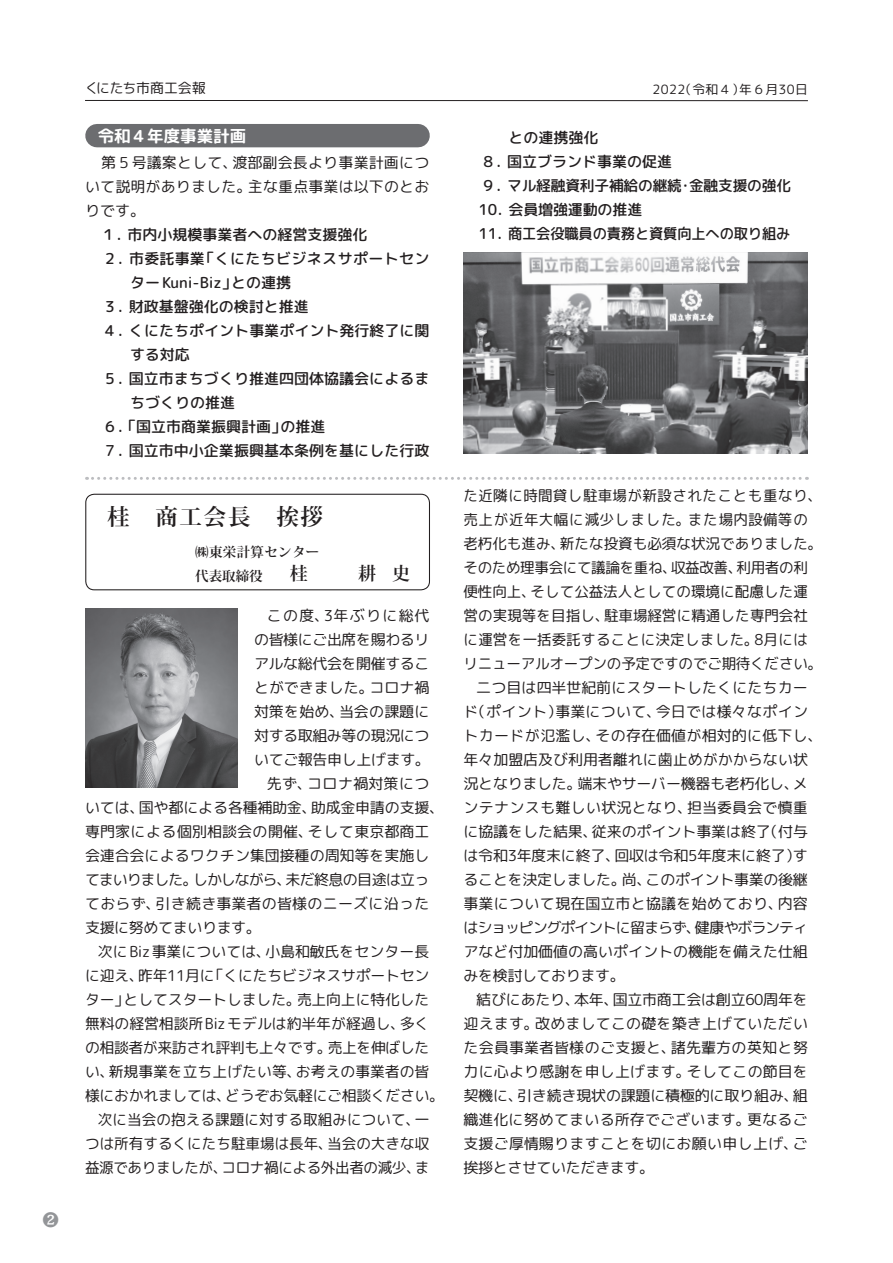
<style>
.page{position:relative;width:893px;height:1263px;background:#fff}
.page>*{position:absolute;margin:0;border:0;box-sizing:border-box;transform-origin:0 0}
.t1{font:700 22.5px "Koz Min Pro";letter-spacing:.075em;color:#231f20}
.t2{font:16.5px "rounded mgenplus 1 c bold";color:#fff}
.t3{font:16.5px "Koz Min Pro";color:#939598}
.t4{font:15px/24px "rounded mgenplus 1 c regular";color:#231f20;text-align:justify}
.t5{font:15px/24px "rounded mgenplus 1 c medium";color:#231f20}
.t6{font:15px "rounded mgenplus 1 c regular";letter-spacing:-.025em;color:#231f20}
.t7{font:15px "rounded mgenplus 1 c regular";letter-spacing:.025em;color:#231f20}
.t8{font:15px "rounded mgenplus 1 c regular";letter-spacing:-.02em;color:#231f20}
.t9{font:15px "rounded mgenplus 1 c regular";letter-spacing:.02em;color:#231f20}
.t10{font:15px "rounded mgenplus 1 c regular";letter-spacing:-.075em;color:#231f20}
.t11{font:15px "rounded mgenplus 1 c regular";letter-spacing:-.03em;color:#231f20}
.t12{font:15px "rounded mgenplus 1 c regular";letter-spacing:.04em;color:#231f20}
.t13{font:15px "rounded mgenplus 1 c regular";letter-spacing:.065em;color:#231f20}
.t14{font:15px "rounded mgenplus 1 c medium";letter-spacing:.025em;color:#231f20}
.t15{font:15px "rounded mgenplus 1 c regular";letter-spacing:.09em;color:#231f20}
.t16{font:15px "rounded mgenplus 1 c regular";letter-spacing:.03em;color:#231f20}
.t17{font:13.95px "rounded mgenplus 1 c regular";letter-spacing:-.01em;color:#231f20}
.t18{font:700 13.5px/24px "Koz Min Pro";letter-spacing:.025em;color:#231f20}
.t19{font:12.75px "rounded mgenplus 1 c regular";letter-spacing:.03em;color:#231f20}
.s1{font-size:18px}
</style>
<div class="page">
<div style="left:97px;top:124px;width:321px;height:23px;background:#6c6d70"></div>
<img style="left:463px;top:252px;width:345px;height:202px">
<svg style="left:87px;top:477px;width:720px;height:3px"></svg>
<img style="left:85px;top:608px;width:152px;height:179px">
<div style="left:85px;top:494px;width:345px;height:96px;border:1px solid #231f20;border-radius:9px"></div>
<hr style="left:85px;top:100px;width:723px;height:1px;background:#231f20">
<p class="t3" style="left:43px;top:1209px;width:18px">❷</p>
<p class="t17" style="left:85px;top:78px;width:122px">くにたち市商工会報</p>
<p class="t19" style="left:653px;top:80px;width:157px">2022（令和４）年６月30日</p>
<p class="t2" style="left:98px;top:124px;width:150px">令和４年度事業計画</p>
<p class="t4" style="left:85px;top:151px;width:346px;text-indent:16px">第５号議案として、渡部副会長より事業計画について説明がありました。主な重点事業は以下のとおりです。</p>
<p class="t5" style="left:101px;top:223px;width:268px">１．市内小規模事業者への経営支援強化</p>
<p class="t14" style="left:102px;top:248px;width:328px">２．市委託事業「くにたちビジネスサポートセン</p>
<p class="t5" style="left:130px;top:271px;width:163px">ターKuni-Biz」との連携</p>
<p class="t5" style="left:102px;top:295px;width:208px">３．財政基盤強化の検討と推進</p>
<p class="t5" style="left:102px;top:319px;width:328px">４．くにたちポイント事業ポイント発行終了に関</p>
<p class="t5" style="left:130px;top:343px;width:61px">する対応</p>
<p class="t5" style="left:102px;top:367px;width:328px">５．国立市まちづくり推進四団体協議会によるま</p>
<p class="t5" style="left:130px;top:391px;width:106px">ちづくりの推進</p>
<p class="t5" style="left:102px;top:415px;width:225px">６．「国立市商業振興計画」の推進</p>
<p class="t5" style="left:102px;top:439px;width:328px">７．国立市中小企業振興基本条例を基にした行政</p>
<h1 class="t1" style="left:107px;top:500px;width:217px">桂　商工会長　挨拶</h1>
<p class="t18" style="left:195px;top:539px;width:236px">㈱東栄計算センター　　　　　　　　代表取締役　　<span class="s1">桂　　　耕　史</span></p>
<p class="t15" style="left:267px;top:605px;width:164px">この度、3年ぶりに総代</p>
<p class="t11" style="left:254px;top:629px;width:177px">の皆様にご出席を賜わるリ</p>
<p class="t11" style="left:254px;top:653px;width:177px">アルな総代会を開催するこ</p>
<p class="t4" style="left:254px;top:676px;width:177px">とができました。コロナ禍</p>
<p class="t4" style="left:254px;top:700px;width:177px">対策を始め、当会の課題に</p>
<p class="t11" style="left:254px;top:725px;width:177px">対する取組み等の現況につ</p>
<p class="t6" style="left:254px;top:749px;width:177px">いてご報告申し上げます。</p>
<p class="t16" style="left:267px;top:773px;width:164px">先ず、コロナ禍対策につ</p>
<p class="t4" style="left:85px;top:796px;width:361px">いては、国や都による各種補助金、助成金申請の支援、</p>
<p class="t4" style="left:85px;top:820px;width:346px">専門家による個別相談会の開催、そして東京都商工</p>
<p class="t4" style="left:85px;top:844px;width:346px">会連合会によるワクチン集団接種の周知等を実施し</p>
<p class="t10" style="left:85px;top:869px;width:346px">てまいりました。しかしながら、未だ終息の目途は立っ</p>
<p class="t9" style="left:85px;top:893px;width:346px">ておらず、引き続き事業者の皆様のニーズに沿った</p>
<p class="t6" style="left:85px;top:917px;width:177px">支援に努めてまいります。</p>
<p class="t4" style="left:98px;top:940px;width:333px">次にBiz事業については、小島和敏氏をセンター長</p>
<p class="t4" style="left:85px;top:964px;width:346px">に迎え、昨年11月に「くにたちビジネスサポートセン</p>
<p class="t4" style="left:85px;top:988px;width:346px">ター」としてスタートしました。売上向上に特化した</p>
<p class="t4" style="left:85px;top:1012px;width:346px">無料の経営相談所Bizモデルは約半年が経過し、多く</p>
<p class="t6" style="left:85px;top:1037px;width:346px">の相談者が来訪され評判も上々です。売上を伸ばした</p>
<p class="t4" style="left:85px;top:1060px;width:346px">い、新規事業を立ち上げたい等、お考えの事業者の皆</p>
<p class="t8" style="left:85px;top:1085px;width:360px">様におかれましては、どうぞお気軽にご相談ください。</p>
<p class="t4" style="left:98px;top:1108px;width:333px">次に当会の抱える課題に対する取組みについて、一</p>
<p class="t4" style="left:85px;top:1132px;width:346px">つは所有するくにたち駐車場は長年、当会の大きな収</p>
<p class="t6" style="left:85px;top:1157px;width:346px">益源でありましたが、コロナ禍による外出者の減少、ま</p>
<p class="t5" style="left:478px;top:125px;width:314px;text-indent:30px">との連携強化<br>８．国立ブランド事業の促進<br>９．マル経融資利子補給の継続・金融支援の強化<br>10．会員増強運動の推進<br>11．商工会役職員の責務と資質向上への取り組み</p>
<p class="t12" style="left:463px;top:484px;width:360px">た近隣に時間貸し駐車場が新設されたことも重なり、</p>
<p class="t13" style="left:463px;top:508px;width:346px">売上が近年大幅に減少しました。また場内設備等の</p>
<p class="t4" style="left:463px;top:531px;width:360px">老朽化も進み、新たな投資も必須な状況でありました。</p>
<p class="t6" style="left:463px;top:556px;width:346px">そのため理事会にて議論を重ね、収益改善、利用者の利</p>
<p class="t4" style="left:463px;top:579px;width:346px">便性向上、そして公益法人としての環境に配慮した運</p>
<p class="t4" style="left:463px;top:603px;width:346px">営の実現等を目指し、駐車場経営に精通した専門会社</p>
<p class="t7" style="left:463px;top:628px;width:346px">に運営を一括委託することに決定しました。8月には</p>
<p class="t4" style="left:463px;top:651px;width:360px">リニューアルオープンの予定ですのでご期待ください。</p>
<p class="t4" style="left:476px;top:675px;width:333px">二つ目は四半世紀前にスタートしたくにたちカー</p>
<p class="t9" style="left:463px;top:700px;width:346px">ド（ポイント）事業について、今日では様々なポイン</p>
<p class="t7" style="left:463px;top:724px;width:361px">トカードが氾濫し、その存在価値が相対的に低下し、</p>
<p class="t4" style="left:463px;top:747px;width:346px">年々加盟店及び利用者離れに歯止めがかからない状</p>
<p class="t4" style="left:463px;top:771px;width:346px">況となりました。端末やサーバー機器も老朽化し、メ</p>
<p class="t7" style="left:463px;top:796px;width:346px">ンテナンスも難しい状況となり、担当委員会で慎重</p>
<p class="t4" style="left:463px;top:819px;width:346px">に協議をした結果、従来のポイント事業は終了（付与</p>
<p class="t8" style="left:463px;top:844px;width:346px">は令和3年度末に終了、回収は令和5年度末に終了）す</p>
<p class="t4" style="left:463px;top:867px;width:346px">ることを決定しました。尚、このポイント事業の後継</p>
<p class="t7" style="left:463px;top:892px;width:346px">事業について現在国立市と協議を始めており、内容</p>
<p class="t10" style="left:463px;top:916px;width:346px">はショッピングポイントに留まらず、健康やボランティ</p>
<p class="t4" style="left:463px;top:939px;width:346px">アなど付加価値の高いポイントの機能を備えた仕組</p>
<p class="t6" style="left:463px;top:964px;width:163px">みを検討しております。</p>
<p class="t8" style="left:476px;top:988px;width:333px">結びにあたり、本年、国立市商工会は創立60周年を</p>
<p class="t4" style="left:463px;top:1011px;width:346px">迎えます。改めましてこの礎を築き上げていただい</p>
<p class="t4" style="left:463px;top:1035px;width:346px">た会員事業者皆様のご支援と、諸先輩方の英知と努</p>
<p class="t4" style="left:463px;top:1059px;width:346px">力に心より感謝を申し上げます。そしてこの節目を</p>
<p class="t4" style="left:463px;top:1083px;width:346px">契機に、引き続き現状の課題に積極的に取り組み、組</p>
<p class="t4" style="left:463px;top:1107px;width:346px">織進化に努めてまいる所存でございます。更なるご</p>
<p class="t9" style="left:463px;top:1132px;width:346px">支援ご厚情賜りますことを切にお願い申し上げ、ご</p>
<p class="t6" style="left:463px;top:1156px;width:192px">挨拶とさせていただきます。</p>
</div>
